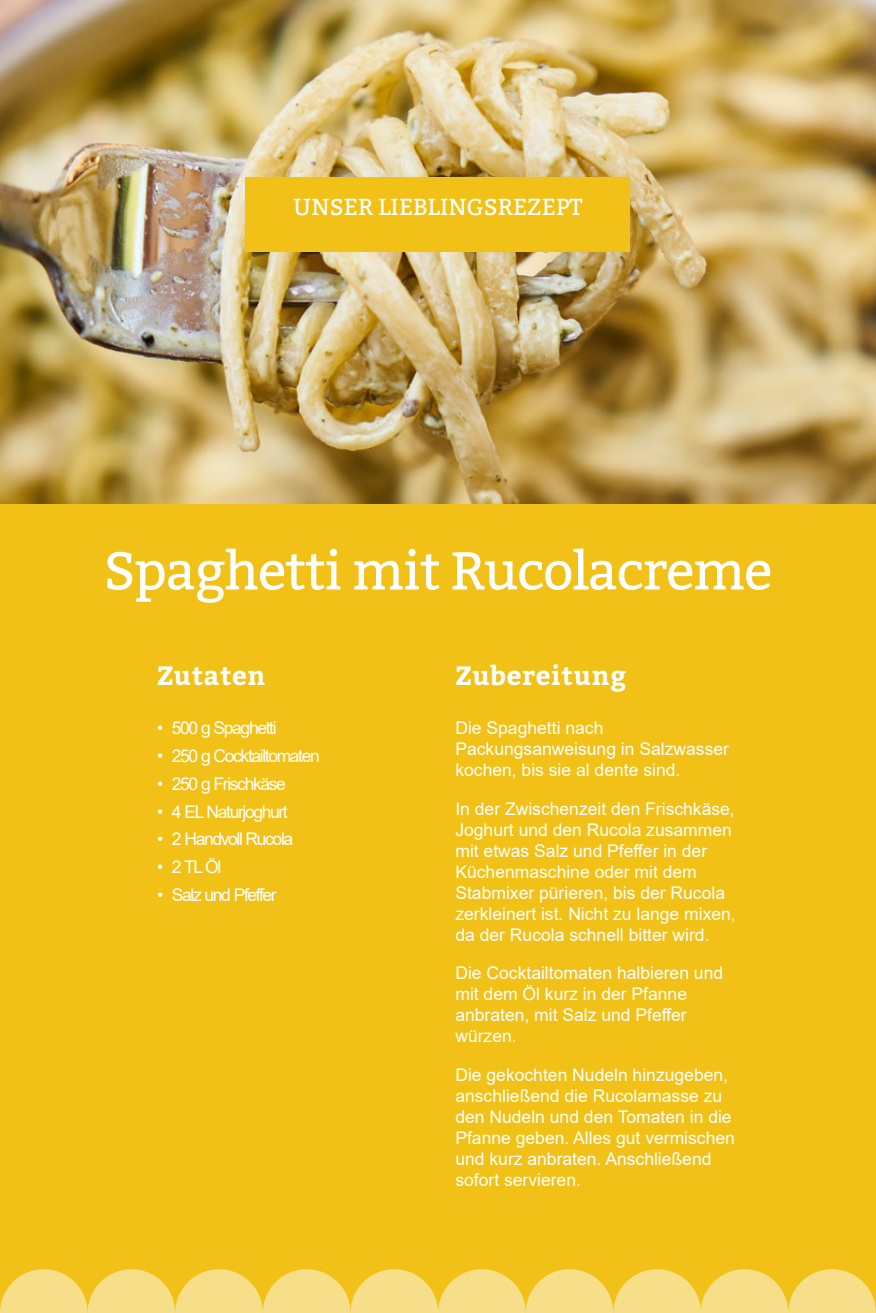
<style>
.page{position:relative;width:876px;height:1313px;background:#fff}
.page>*{position:absolute;margin:0;border:0;box-sizing:border-box;transform-origin:0 0}
.t1{font:53.2px "Bitter";letter-spacing:-.025em;color:#fff}
.t2{font:700 26.25px "Bitter";letter-spacing:.03em;color:#fff}
.t3{font:23.1px "Bitter";color:#fff}
.t4{font:17.5px/21px "Arial";color:#fff}
.t5{font:17.5px "Arial";letter-spacing:-.08em;color:#fff}
</style>
<div class="page">
<div style="left:0;top:0;width:875px;height:1312px;background:#f1c117"></div>
<svg style="left:0;top:1269px;width:875px;height:43px"></svg>
<img style="left:0;top:0;width:875px;height:504px">
<div style="left:246px;top:177px;width:383px;height:75px;background:#f1c117"></div>
<h3 class="t3" style="left:293px;top:193px;width:291px">UNSER LIEBLINGSREZEPT</h3>
<h1 class="t1" style="left:104px;top:540px;width:669px">Spaghetti mit Rucolacreme</h1>
<h2 class="t2" style="left:157px;top:656px;width:109px">Zutaten</h2>
<h2 class="t2" style="left:455px;top:656px;width:172px">Zubereitung</h2>
<p class="t5" style="left:157px;top:721px;width:121px">• 500 g Spaghetti</p>
<p class="t5" style="left:157px;top:749px;width:164px">• 250 g Cocktailtomaten</p>
<p class="t5" style="left:157px;top:777px;width:130px">• 250 g Frischkäse</p>
<p class="t5" style="left:157px;top:805px;width:132px">• 4 EL Naturjoghurt</p>
<p class="t5" style="left:157px;top:832px;width:138px">• 2 Handvoll Rucola</p>
<p class="t4" style="left:157px;top:858px;width:66px">• 2 TL Öl</p>
<p class="t5" style="left:157px;top:888px;width:121px">• Salz und Pfeffer</p>
<p class="t4" style="left:455px;top:719px;width:275px">Die Spaghetti nach<br>Packungsanweisung in Salzwasser kochen, bis sie al dente sind.</p>
<p class="t4" style="left:455px;top:799px;width:282px">In der Zwischenzeit den Frischkäse, Joghurt und den Rucola zusammen mit etwas Salz und Pfeffer in der Küchenmaschine oder mit dem Stabmixer pürieren, bis der Rucola zerkleinert ist. Nicht zu lange mixen, da der Rucola schnell bitter wird.</p>
<p class="t4" style="left:455px;top:964px;width:269px">Die Cocktailtomaten halbieren und mit dem Öl kurz in der Pfanne anbraten, mit Salz und Pfeffer würzen.</p>
<p class="t4" style="left:455px;top:1065px;width:281px">Die gekochten Nudeln hinzugeben, anschließend die Rucolamasse zu den Nudeln und den Tomaten in die<br>Pfanne geben. Alles gut vermischen und kurz anbraten. Anschließend sofort servieren.</p>
</div>
